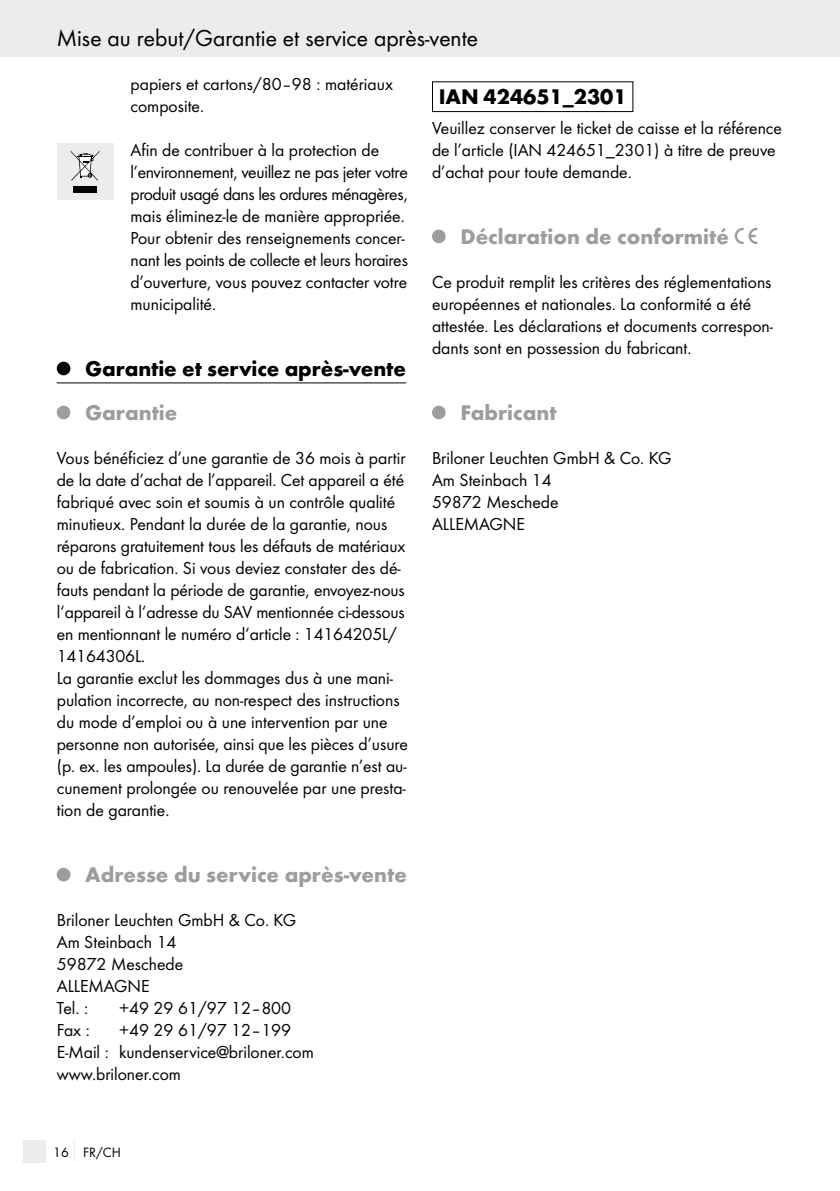
<style>
.page{position:relative;width:840px;height:1191px;background:#fff}
.page>*{position:absolute;margin:0;border:0;box-sizing:border-box;transform-origin:0 0}
.t1{font:24px "Futura Boo";color:#000}
.t2{font:700 22px "Futura";color:#9c9d9d}
.t3{font:700 22px "Futura";letter-spacing:-.005em;color:#000}
.t4{font:18px/22px "Futura Boo";color:#000}
.t5{font:14px "Futura Boo";color:#000}
</style>
<div class="page">
<div style="left:23px;top:1140px;width:22px;height:22px;background:#ececec"></div>
<svg style="left:74px;top:1140px;width:1px;height:22px"></svg>
<div style="left:0;top:0;width:839px;height:57px;background:#ececec"></div>
<hr style="left:57px;top:382px;width:349px;height:1px;background:#000">
<div style="left:57px;top:143px;width:56px;height:57px;background:#ececec"></div>
<div style="left:73px;top:187px;width:24px;height:6px;background:#000"></div>
<svg style="left:71px;top:151px;width:28px;height:30px"></svg>
<div style="left:57px;top:362px;width:13px;height:13px;background:#000;border-radius:50%"></div>
<div style="left:57px;top:406px;width:13px;height:13px;background:#9c9d9d;border-radius:50%"></div>
<div style="left:57px;top:868px;width:13px;height:13px;background:#9c9d9d;border-radius:50%"></div>
<div style="left:432px;top:81px;width:201px;height:31px;border:1px solid #000"></div>
<div style="left:432px;top:230px;width:13px;height:13px;background:#9c9d9d;border-radius:50%"></div>
<svg style="left:734px;top:228px;width:23px;height:16px"></svg>
<div style="left:432px;top:406px;width:13px;height:13px;background:#9c9d9d;border-radius:50%"></div>
<h1 class="t1" style="left:57px;top:24px;width:422px">Mise au rebut/Garantie et service après-vente</h1>
<p class="t4" style="left:130px;top:73px;width:264px">papiers et cartons/80–98 : matériaux composite.</p>
<p class="t4" style="left:130px;top:139px;width:279px">Afin de contribuer à la protection de l’environnement, veuillez ne pas jeter votre produit usagé dans les ordures ménagères, mais éliminez-le de manière appropriée.<br>Pour obtenir des renseignements concer&shy;nant les points de collecte et leurs horaires d’ouverture, vous pouvez contacter votre municipalité.</p>
<p class="t3" style="left:438px;top:83px;width:189px">IAN 424651_2301</p>
<p class="t4" style="left:432px;top:117px;width:351px">Veuillez conserver le ticket de caisse et la référence de l’article (IAN 424651_2301) à titre de preuve d’achat pour toute demande.</p>
<p class="t2" style="left:460px;top:223px;width:270px">Déclaration de conformité</p>
<p class="t4" style="left:432px;top:271px;width:342px">Ce produit remplit les critères des réglementations européennes et nationales. La conformité a été attestée. Les déclarations et documents correspon&shy;dants sont en possession du fabricant.</p>
<p class="t3" style="left:85px;top:355px;width:322px">Garantie et service après-vente</p>
<p class="t2" style="left:85px;top:399px;width:94px">Garantie</p>
<p class="t4" style="left:57px;top:447px;width:352px">Vous bénéficiez d’une garantie de 36 mois à partir de la date d’achat de l’appareil. Cet appareil a été fabriqué avec soin et soumis à un contrôle qualité minutieux. Pendant la durée de la garantie, nous réparons gratuitement tous les défauts de matériaux ou de fabrication. Si vous deviez constater des dé&shy;fauts pendant la période de garantie, envoyez-nous l‘appareil à l‘adresse du SAV mentionnée ci-dessous en mentionnant le numéro d‘article : 14164205L/ 14164306L.<br>La garantie exclut les dommages dus à une mani&shy;pulation incorrecte, au non-respect des instructions du mode d’emploi ou à une intervention par une personne non autorisée, ainsi que les pièces d’usure (p. ex. les ampoules). La durée de garantie n’est au&shy;cunement prolongée ou renouvelée par une presta&shy;tion de garantie.</p>
<p class="t2" style="left:460px;top:399px;width:98px">Fabricant</p>
<p class="t4" style="left:432px;top:447px;width:241px">Briloner Leuchten GmbH &amp; Co. KG<br>Am Steinbach 14<br>59872 Meschede<br>ALLEMAGNE</p>
<p class="t2" style="left:85px;top:861px;width:323px">Adresse du service après-vente</p>
<p class="t4" style="left:57px;top:909px;width:241px">Briloner Leuchten GmbH &amp; Co. KG<br>Am Steinbach 14<br>59872 Meschede<br>ALLEMAGNE<br>Tel. :</p>
<p class="t4" style="left:119px;top:997px;width:173px">+49 29 61/97 12–800</p>
<p class="t4" style="left:57px;top:1019px;width:258px;text-indent:62px">+49 29 61/97 12–199<br>E-Mail : kundenservice@briloner.com www.briloner.com</p>
<p class="t4" style="left:57px;top:1019px;width:35px">Fax :</p>
<p class="t5" style="left:53px;top:1143px;width:69px">16 FR/CH</p>
</div>
